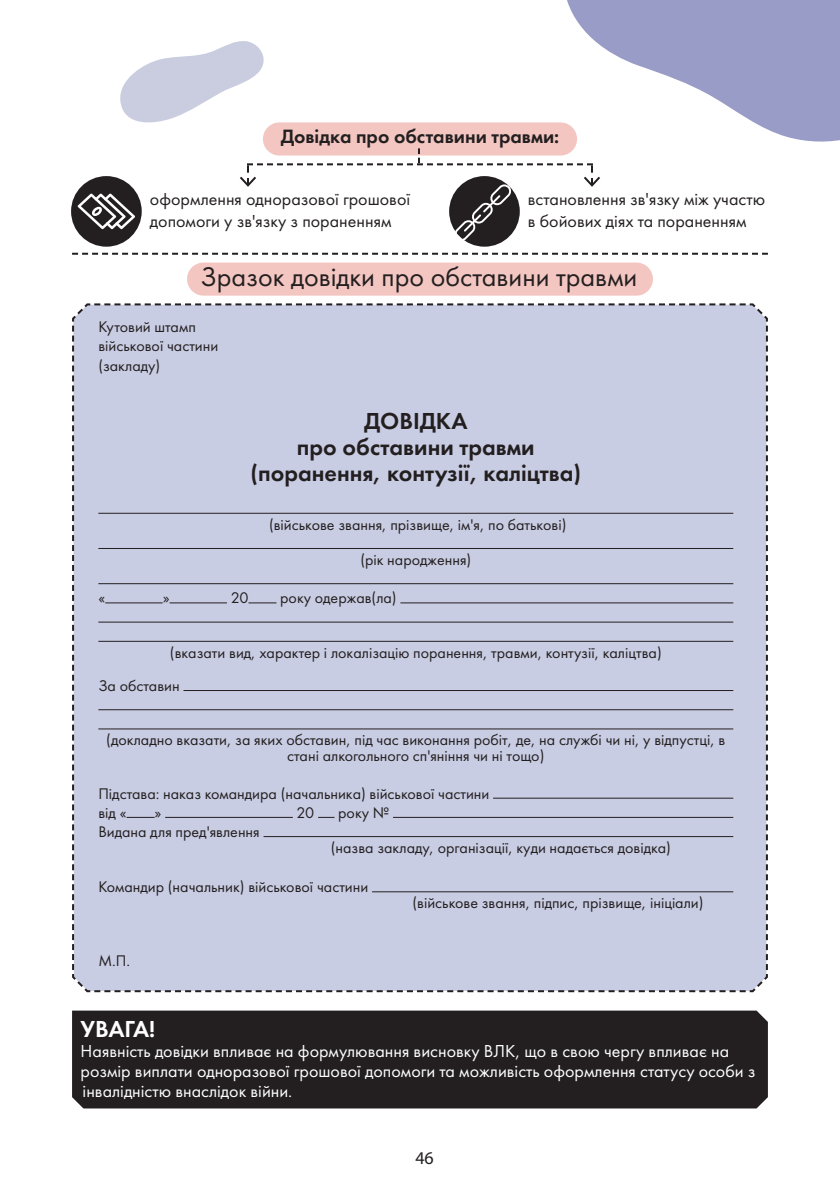
<style>
.page{position:relative;width:840px;height:1191px;background:#fff}
.page>*{position:absolute;margin:0;border:0;box-sizing:border-box;transform-origin:0 0}
.t1{font:28px "Futura New";color:#231f20}
.t2{font:600 24px/26px "Futura PT";color:#231f20;text-align:center}
.t3{font:600 24px "Futura PT";letter-spacing:-.01em;color:#fff}
.t4{font:600 20px "Futura PT";color:#231f20}
.t5{font:18px/20px "Futura New";color:#fff}
.t6{font:18px/21.6px "Futura New";color:#231f20}
.t7{font:18px "Myriad Pro";color:#231f20}
.t8{font:16px/19.2px "Futura New";color:#231f20}
</style>
<div class="page">
<div style="left:263px;top:122px;width:313px;height:33px;background:#f3c6c1;border-radius:17px"></div>
<div style="left:187px;top:262px;width:465px;height:34px;background:#f3c6c1;border-radius:17px"></div>
<div style="left:72px;top:303px;width:696px;height:690px;background:#c9cde3"></div>
<div style="left:72px;top:1010px;width:695px;height:98px;background:#231f20"></div>
<hr style="left:98px;top:513px;width:634px;height:1px;background:#231f20">
<hr style="left:98px;top:548px;width:634px;height:1px;background:#231f20">
<hr style="left:98px;top:583px;width:634px;height:1px;background:#231f20">
<hr style="left:105px;top:602px;width:57px;height:1px;background:#231f20">
<hr style="left:169px;top:602px;width:58px;height:1px;background:#231f20">
<svg style="left:248px;top:602px;width:28px;height:1px"></svg>
<hr style="left:400px;top:602px;width:332px;height:1px;background:#231f20">
<hr style="left:98px;top:621px;width:634px;height:1px;background:#231f20">
<hr style="left:98px;top:641px;width:634px;height:1px;background:#231f20">
<hr style="left:183px;top:690px;width:549px;height:1px;background:#231f20">
<hr style="left:98px;top:709px;width:634px;height:1px;background:#231f20">
<hr style="left:98px;top:728px;width:634px;height:1px;background:#231f20">
<hr style="left:492px;top:797px;width:240px;height:1px;background:#231f20">
<svg style="left:126px;top:817px;width:28px;height:1px"></svg>
<hr style="left:165px;top:817px;width:128px;height:1px;background:#231f20">
<svg style="left:318px;top:817px;width:16px;height:1px"></svg>
<hr style="left:393px;top:817px;width:339px;height:1px;background:#231f20">
<hr style="left:263px;top:836px;width:469px;height:1px;background:#231f20">
<hr style="left:372px;top:891px;width:360px;height:1px;background:#231f20">
<svg style="left:72px;top:253px;width:695px;height:2px"></svg>
<div style="left:71px;top:176px;width:71px;height:71px;background:#231f20;border-radius:50%"></div>
<div style="left:449px;top:176px;width:70px;height:71px;background:#231f20;border-radius:50%"></div>
<svg style="left:78px;top:193px;width:57px;height:36px"></svg>
<svg style="left:240px;top:148px;width:360px;height:93px"></svg>
<svg style="left:120px;top:0;width:719px;height:142px"></svg>
<p class="t4" style="left:280px;top:124px;width:280px">Довідка про обставини травми:</p>
<p class="t6" style="left:150px;top:188px;width:261px">оформлення одноразової грошової допомоги у зв'язку з пораненням</p>
<p class="t6" style="left:527px;top:188px;width:239px">встановлення зв'язку між участю в бойових діях та пораненням</p>
<h1 class="t1" style="left:200px;top:259px;width:438px">Зразок довідки про обставини травми</h1>
<p class="t8" style="left:98px;top:317px;width:121px">Кутовий штамп військової частини (закладу)</p>
<h2 class="t2" style="left:250px;top:407px;width:332px">ДОВІДКА<br>про обставини травми (поранення, контузії, каліцтва)</h2>
<p class="t8" style="left:269px;top:515px;width:299px">(військове звання, прізвище, ім'я, по батькові)</p>
<p class="t8" style="left:360px;top:550px;width:112px">(рік народження)</p>
<p class="t8" style="left:98px;top:588px;width:8px">«</p>
<p class="t8" style="left:162px;top:588px;width:8px">»</p>
<p class="t8" style="left:230px;top:588px;width:19px">20</p>
<p class="t8" style="left:280px;top:588px;width:118px">року одержав(ла)</p>
<p class="t8" style="left:98px;top:636px;width:564px;line-height:33.2px;text-indent:72px">(вказати вид, характер і локалізацію поранення, травми, контузії, каліцтва)<br>За обставин</p>
<p class="t8" style="left:106px;top:732px;width:620px;line-height:16px;text-align:center">(докладно вказати, за яких обставин, під час виконання робіт, де, на службі чи ні, у відпустці, в стані алкогольного сп'яніння чи ні тощо)</p>
<p class="t8" style="left:98px;top:783px;width:392px">Підстава: наказ командира (начальника) військової частини від «</p>
<p class="t8" style="left:154px;top:803px;width:8px">»</p>
<p class="t8" style="left:296px;top:803px;width:19px">20</p>
<p class="t8" style="left:338px;top:803px;width:52px">року №</p>
<p class="t8" style="left:98px;top:822px;width:163px">Видана для пред'явлення</p>
<p class="t8" style="left:330px;top:838px;width:341px">(назва закладу, організації, куди надається довідка)</p>
<p class="t8" style="left:98px;top:877px;width:271px">Командир (начальник) військової частини</p>
<p class="t8" style="left:412px;top:893px;width:292px">(військове звання, підпис, прізвище, ініціали)</p>
<p class="t8" style="left:98px;top:951px;width:33px">М.П.</p>
<h2 class="t3" style="left:81px;top:1014px;width:76px">УВАГА!</h2>
<p class="t5" style="left:81px;top:1041px;width:676px">Наявність довідки впливає на формулювання висновку ВЛК, що в свою чергу впливає на розмір виплати одноразової грошової допомоги та можливість оформлення статусу особи з інвалідністю внаслідок війни.</p>
<p class="t7" style="left:415px;top:1146px;width:20px">46</p>
</div>
